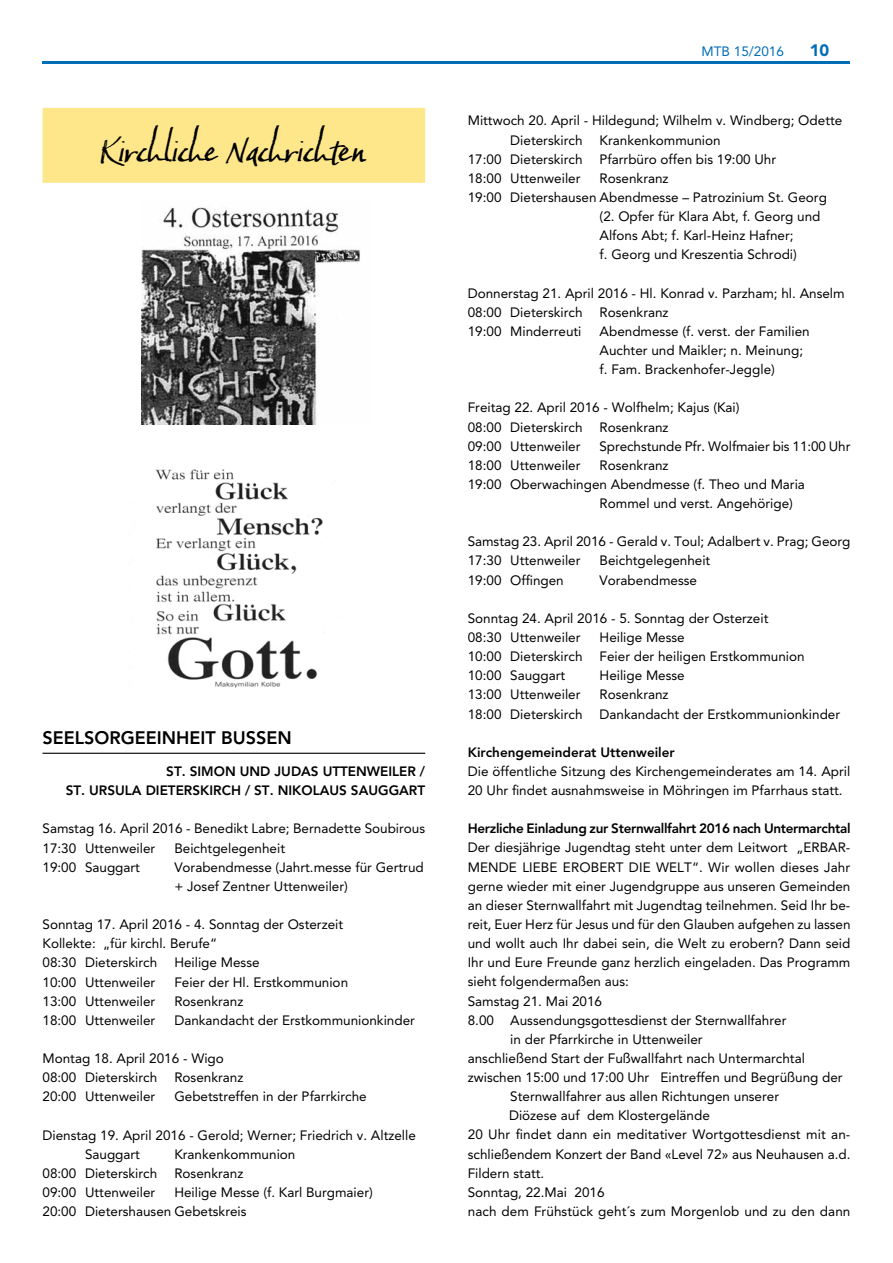
<style>
.page{position:relative;width:893px;height:1263px;background:#fff}
.page>*{position:absolute;margin:0;border:0;box-sizing:border-box;transform-origin:0 0}
.t1{font:37.5px "Baka Too";color:#000}
.t2{font:800 18px "Avenir";color:#000}
.t3{font:900 16.5px "Avenir";color:#006db7}
.t4{font:13.5px/19.2px "Avenir";color:#000}
.t5{font:800 13.5px/19.2px "Avenir";color:#000;text-align:right}
.t6{font:800 13.5px "Avenir";letter-spacing:-.025em;color:#000}
.t7{font:13.5px "Avenir";color:#006db7}
</style>
<div class="page">
<hr style="left:43px;top:62px;width:807px;height:2px;background:#006db7">
<div style="left:43px;top:108px;width:382px;height:75px;background:#fee78b"></div>
<hr style="left:43px;top:753px;width:382px;height:1px;background:#000">
<img style="left:142px;top:207px;width:218px;height:218px">
<img style="left:155px;top:469px;width:170px;height:219px">
<h1 class="t1" style="left:101px;top:127px;width:267px">Kirchliche Nachrichten</h1>
<h2 class="t2" style="left:43px;top:727px;width:251px">SEELSORGEEINHEIT BUSSEN</h2>
<p class="t5" style="left:66px;top:762px;width:361px">ST. SIMON UND JUDAS UTTENWEILER /<br>ST. URSULA DIETERSKIRCH / ST. NIKOLAUS SAUGGART</p>
<p class="t4" style="left:43px;top:819px;width:384px">Samstag 16. April 2016 - Benedikt Labre; Bernadette Soubirous<br>17:30 Uttenweiler</p>
<p class="t4" style="left:174px;top:838px;width:112px">Beichtgelegenheit</p>
<p class="t4" style="left:43px;top:857px;width:99px">19:00 Sauggart</p>
<p class="t4" style="left:174px;top:857px;width:251px">Vorabendmesse (Jahrt.messe für Gertrud + Josef Zentner Uttenweiler)</p>
<p class="t4" style="left:43px;top:915px;width:302px">Sonntag 17. April 2016 - 4. Sonntag der Osterzeit<br>Kollekte: „für kirchl. Berufe“<br>08:30 Dieterskirch</p>
<p class="t4" style="left:174px;top:953px;width:87px">Heilige Messe</p>
<p class="t4" style="left:43px;top:972px;width:114px">10:00 Uttenweiler</p>
<p class="t4" style="left:174px;top:972px;width:175px">Feier der Hl. Erstkommunion</p>
<p class="t4" style="left:43px;top:991px;width:114px">13:00 Uttenweiler</p>
<p class="t4" style="left:174px;top:991px;width:71px">Rosenkranz</p>
<p class="t4" style="left:43px;top:1011px;width:114px">18:00 Uttenweiler</p>
<p class="t4" style="left:174px;top:1011px;width:242px">Dankandacht der Erstkommunionkinder</p>
<p class="t4" style="left:43px;top:1049px;width:183px">Montag 18. April 2016 - Wigo<br>08:00 Dieterskirch</p>
<p class="t4" style="left:174px;top:1068px;width:71px">Rosenkranz</p>
<p class="t4" style="left:43px;top:1087px;width:114px">20:00 Uttenweiler</p>
<p class="t4" style="left:174px;top:1087px;width:194px">Gebetstreffen in der Pfarrkirche</p>
<p class="t4" style="left:85px;top:1125px;width:332px;text-indent:-43px">Dienstag 19. April 2016 - Gerold; Werner; Friedrich v. Altzelle<br>Sauggart</p>
<p class="t4" style="left:174px;top:1144px;width:123px">Krankenkommunion</p>
<p class="t4" style="left:43px;top:1164px;width:116px">08:00 Dieterskirch</p>
<p class="t4" style="left:174px;top:1164px;width:71px">Rosenkranz</p>
<p class="t4" style="left:43px;top:1183px;width:114px">09:00 Uttenweiler</p>
<p class="t4" style="left:43px;top:1183px;width:332px;text-indent:132px">Heilige Messe (f. Karl Burgmaier)<br>20:00 Dietershausen Gebetskreis</p>
<p class="t7" style="left:702px;top:43px;width:84px">MTB 15/2016</p>
<p class="t3" style="left:810px;top:40px;width:21px">10</p>
<p class="t4" style="left:510px;top:111px;width:334px;text-indent:-43px">Mittwoch 20. April - Hildegund; Wilhelm v. Windberg; Odette<br>Dieterskirch</p>
<p class="t4" style="left:600px;top:130px;width:123px">Krankenkommunion</p>
<p class="t4" style="left:468px;top:150px;width:116px">17:00 Dieterskirch</p>
<p class="t4" style="left:600px;top:150px;width:178px">Pfarrbüro offen bis 19:00 Uhr</p>
<p class="t4" style="left:468px;top:169px;width:114px">18:00 Uttenweiler</p>
<p class="t4" style="left:600px;top:169px;width:71px">Rosenkranz</p>
<p class="t4" style="left:468px;top:188px;width:361px">19:00 Dietershausen Abendmesse – Patrozinium St. Georg</p>
<p class="t4" style="left:600px;top:207px;width:222px">(2. Opfer für Klara Abt, f. Georg und</p>
<p class="t4" style="left:600px;top:226px;width:196px">Alfons Abt; f. Karl-Heinz Hafner;</p>
<p class="t4" style="left:600px;top:245px;width:199px">f. Georg und Kreszentia Schrodi)</p>
<p class="t4" style="left:468px;top:283px;width:378px">Donnerstag 21. April 2016 - Hl. Konrad v. Parzham; hl. Anselm<br>08:00 Dieterskirch</p>
<p class="t4" style="left:600px;top:303px;width:71px">Rosenkranz</p>
<p class="t4" style="left:468px;top:322px;width:115px">19:00 Minderreuti</p>
<p class="t4" style="left:600px;top:322px;width:212px">Abendmesse (f. verst. der Familien<br>Auchter und Maikler; n. Meinung; f. Fam. Brackenhofer-Jeggle)</p>
<p class="t4" style="left:468px;top:398px;width:273px">Freitag 22. April 2016 - Wolfhelm; Kajus (Kai)<br>08:00 Dieterskirch</p>
<p class="t4" style="left:600px;top:417px;width:71px">Rosenkranz</p>
<p class="t4" style="left:468px;top:436px;width:114px">09:00 Uttenweiler</p>
<p class="t4" style="left:600px;top:436px;width:252px">Sprechstunde Pfr. Wolfmaier bis 11:00 Uhr</p>
<p class="t4" style="left:468px;top:456px;width:114px">18:00 Uttenweiler</p>
<p class="t4" style="left:600px;top:456px;width:71px">Rosenkranz</p>
<p class="t4" style="left:468px;top:475px;width:339px">19:00 Oberwachingen Abendmesse (f. Theo und Maria</p>
<p class="t4" style="left:600px;top:494px;width:195px">Rommel und verst. Angehörige)</p>
<p class="t4" style="left:468px;top:532px;width:384px">Samstag 23. April 2016 - Gerald v. Toul; Adalbert v. Prag; Georg<br>17:30 Uttenweiler</p>
<p class="t4" style="left:600px;top:551px;width:112px">Beichtgelegenheit</p>
<p class="t4" style="left:468px;top:570px;width:98px">19:00 Offingen</p>
<p class="t4" style="left:600px;top:570px;width:99px">Vorabendmesse</p>
<p class="t4" style="left:468px;top:609px;width:302px">Sonntag 24. April 2016 - 5. Sonntag der Osterzeit<br>08:30 Uttenweiler</p>
<p class="t4" style="left:600px;top:628px;width:87px">Heilige Messe</p>
<p class="t4" style="left:468px;top:647px;width:116px">10:00 Dieterskirch</p>
<p class="t4" style="left:600px;top:647px;width:207px">Feier der heiligen Erstkommunion</p>
<p class="t4" style="left:468px;top:666px;width:99px">10:00 Sauggart</p>
<p class="t4" style="left:600px;top:666px;width:87px">Heilige Messe</p>
<p class="t4" style="left:468px;top:685px;width:114px">13:00 Uttenweiler</p>
<p class="t4" style="left:600px;top:685px;width:71px">Rosenkranz</p>
<p class="t4" style="left:468px;top:704px;width:116px">18:00 Dieterskirch</p>
<p class="t4" style="left:600px;top:704px;width:242px">Dankandacht der Erstkommunionkinder</p>
<p class="t5" style="left:468px;top:742px;width:209px">Kirchengemeinderat Uttenweiler</p>
<p class="t4" style="left:468px;top:762px;width:384px">Die öffentliche Sitzung des Kirchengemeinderates am 14. April<br>20 Uhr findet ausnahmsweise in Möhringen im Pfarrhaus statt.</p>
<p class="t6" style="left:468px;top:821px;width:384px">Herzliche Einladung zur Sternwallfahrt 2016 nach Untermarchtal</p>
<p class="t4" style="left:468px;top:838px;width:384px">Der diesjährige Jugendtag steht unter dem Leitwort „ERBAR-</p>
<p class="t4" style="left:468px;top:857px;width:384px">MENDE LIEBE EROBERT DIE WELT“. Wir wollen dieses Jahr</p>
<p class="t4" style="left:468px;top:876px;width:384px">gerne wieder mit einer Jugendgruppe aus unseren Gemeinden</p>
<p class="t4" style="left:468px;top:896px;width:384px">an dieser Sternwallfahrt mit Jugendtag teilnehmen. Seid Ihr be-</p>
<p class="t4" style="left:468px;top:915px;width:384px">reit, Euer Herz für Jesus und für den Glauben aufgehen zu lassen</p>
<p class="t4" style="left:468px;top:934px;width:384px">und wollt auch Ihr dabei sein, die Welt zu erobern? Dann seid</p>
<p class="t4" style="left:468px;top:953px;width:384px">Ihr und Eure Freunde ganz herzlich eingeladen. Das Programm</p>
<p class="t4" style="left:468px;top:972px;width:163px">sieht folgendermaßen aus:</p>
<p class="t4" style="left:468px;top:991px;width:136px">Samstag 21. Mai 2016</p>
<p class="t4" style="left:468px;top:1010px;width:320px">8.00 Aussendungsgottesdienst der Sternwallfahrer</p>
<p class="t4" style="left:510px;top:1029px;width:194px">in der Pfarrkirche in Uttenweiler</p>
<p class="t4" style="left:468px;top:1049px;width:339px">anschließend Start der Fußwallfahrt nach Untermarchtal</p>
<p class="t4" style="left:468px;top:1068px;width:376px">zwischen 15:00 und 17:00 Uhr Eintreffen und Begrüßung der</p>
<p class="t4" style="left:510px;top:1087px;width:270px">Sternwallfahrer aus allen Richtungen unserer</p>
<p class="t4" style="left:509px;top:1106px;width:202px">Diözese auf dem Klostergelände</p>
<p class="t4" style="left:468px;top:1125px;width:384px">20 Uhr findet dann ein meditativer Wortgottesdienst mit an-</p>
<p class="t4" style="left:468px;top:1144px;width:384px">schließendem Konzert der Band «Level 72» aus Neuhausen a.d.</p>
<p class="t4" style="left:468px;top:1163px;width:78px">Fildern statt.</p>
<p class="t4" style="left:468px;top:1183px;width:138px">Sonntag, 22.Mai 2016</p>
<p class="t4" style="left:468px;top:1202px;width:384px">nach dem Frühstück geht´s zum Morgenlob und zu den dann</p>
</div>
